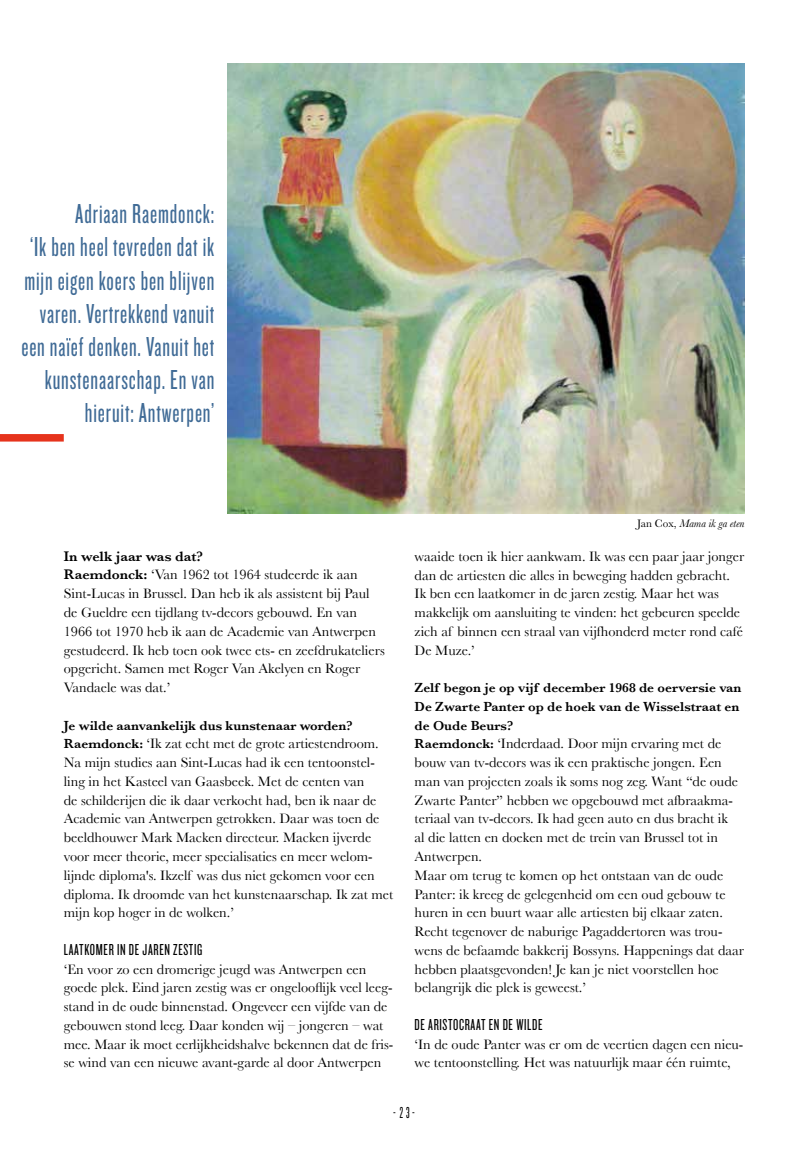
<style>
.page{position:relative;width:808px;height:1149px;background:#fff}
.page>*{position:absolute;margin:0;border:0;box-sizing:border-box;transform-origin:0 0}
.t1{font:28.5px/33px "Knockout HTF27 Junior Bantamwt";letter-spacing:.03em;color:#406b96;text-align:right}
.t2{font:16.5px "Knockout HTF27 Junior Bantamwt";letter-spacing:.04em;color:#000}
.t3{font:16.5px "Knockout HTF26 Junior Flyweight";color:#000}
.t4{font:14.25px/18.8px "Baskerville";color:#000}
.t5{font:600 13.5px/18.8px "Baskerville";color:#000}
.t6{font:italic 11.25px "Baskerville MT Std";color:#000}
.s1{font-weight:600}
.s2{font-weight:600;font-size:13.5px}
.s3{font-style:normal}
</style>
<div class="page">
<div style="left:0;top:434px;width:64px;height:7px;background:#e6331c"></div>
<img style="left:227px;top:64px;width:517px;height:449px">
<h1 class="t1" style="left:21px;top:198px;width:194px">Adriaan Raemdonck:<br>‘Ik ben heel tevreden dat ik mijn eigen koers ben blijven varen. Vertrekkend vanuit een naief denken. Vanuit het kunstenaarschap. En van hieruit: Antwerpen’</h1>
<p class="t4" style="left:64px;top:546px;width:322px"><span class="s1">In welk jaar was dat?<br>Raemdonck:</span> ‘Van 1962 tot 1964 studeerde ik aan Sint-Lucas in Brussel. Dan heb ik als assistent bij Paul de Gueldre een tijdlang tv-decors gebouwd. En van 1966 tot 1970 heb ik aan de Academie van Antwerpen gestudeerd. Ik heb toen ook twee ets- en zeefdrukateliers opgericht. Samen met Roger Van Akelyen en Roger Vandaele was dat.’</p>
<p class="t5" style="left:64px;top:715px;width:290px">Je wilde aanvankelijk dus kunstenaar worden?</p>
<p class="t4" style="left:64px;top:734px;width:331px"><span class="s2">Raemdonck:</span> ‘Ik zat echt met de grote artiestendroom.<br>Na mijn studies aan Sint-Lucas had ik een tentoonstel&shy;ling in het Kasteel van Gaasbeek. Met de centen van<br>de schilderijen die ik daar verkocht had, ben ik naar de Academie van Antwerpen getrokken. Daar was toen de beeldhouwer Mark Macken directeur. Macken ijverde voor meer theorie, meer specialisaties en meer welom&shy;lijnde diploma's. Ikzelf was dus niet gekomen voor een diploma. Ik droomde van het kunstenaarschap. Ik zat met mijn kop hoger in de wolken.’</p>
<p class="t2" style="left:64px;top:940px;width:140px">LAATKOMER IN DE JAREN ZESTIG</p>
<p class="t4" style="left:64px;top:959px;width:331px">‘En voor zo een dromerige jeugd was Antwerpen een goede plek. Eind jaren zestig was er ongelooflijk veel leeg&shy;stand in de oude binnenstad. Ongeveer een vijfde van de gebouwen stond leeg. Daar konden wij – jongeren – wat mee. Maar ik moet eerlijkheidshalve bekennen dat de fris&shy;se wind van een nieuwe avant-garde al door Antwerpen</p>
<p class="t6" style="left:637px;top:517px;width:108px"><span class="s3">Jan Cox,</span> Mama ik ga eten</p>
<p class="t4" style="left:415px;top:546px;width:331px">waaide toen ik hier aankwam. Ik was een paar jaar jonger dan de artiesten die alles in beweging hadden gebracht.<br>Ik ben een laatkomer in de jaren zestig. Maar het was makkelijk om aansluiting te vinden: het gebeuren speelde zich af binnen een straal van vijfhonderd meter rond café De Muze.’</p>
<p class="t5" style="left:415px;top:678px;width:328px">Zelf begon je op vijf december 1968 de oerversie van<br>De Zwarte Panter op de hoek van de Wisselstraat en de Oude Beurs?</p>
<p class="t4" style="left:415px;top:734px;width:331px"><span class="s2">Raemdonck:</span> ‘Inderdaad. Door mijn ervaring met de bouw van tv-decors was ik een praktische jongen. Een man van projecten zoals ik soms nog zeg. Want “de oude Zwarte Panter” hebben we opgebouwd met afbraakma&shy;teriaal van tv-decors. Ik had geen auto en dus bracht ik<br>al die latten en doeken met de trein van Brussel tot in Antwerpen.<br>Maar om terug te komen op het ontstaan van de oude Panter: ik kreeg de gelegenheid om een oud gebouw te huren in een buurt waar alle artiesten bij elkaar zaten.<br>Recht tegenover de naburige Pagaddertoren was trou&shy;wens de befaamde bakkerij Bossyns. Happenings dat daar hebben plaatsgevonden! Je kan je niet voorstellen hoe belangrijk die plek is geweest.’</p>
<p class="t2" style="left:415px;top:1015px;width:129px">DE ARISTOCRAAT EN DE WILDE</p>
<p class="t4" style="left:415px;top:1034px;width:330px">‘In de oude Panter was er om de veertien dagen een nieu&shy;we tentoonstelling. Het was natuurlijk maar één ruimte,</p>
<p class="t3" style="left:393px;top:1104px;width:23px">-23-</p>
</div>
